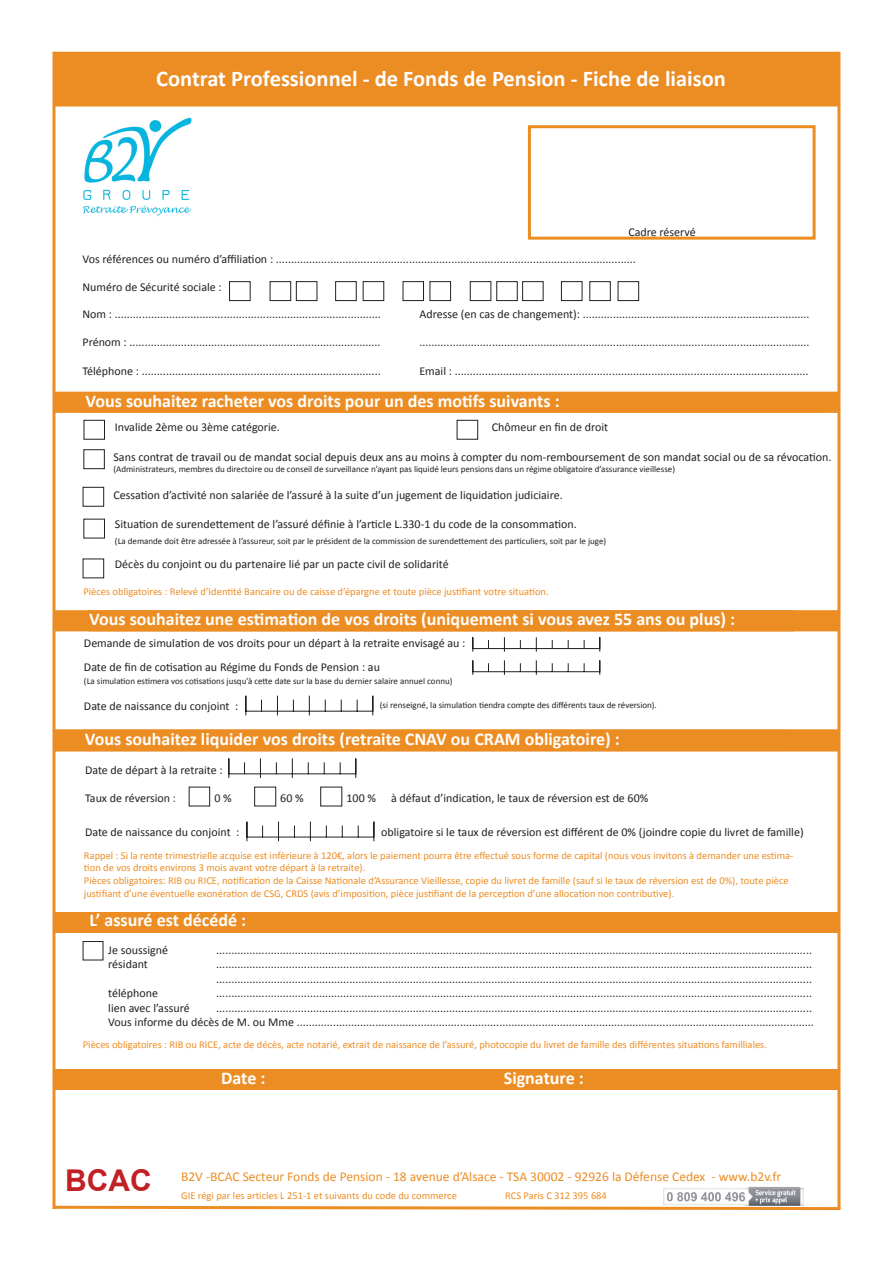
<style>
.page{position:relative;width:893px;height:1263px;background:#fff}
.page>*{position:absolute;margin:0;border:0;box-sizing:border-box;transform-origin:0 0}
.t1{font:700 30px "Arial";color:#c12025}
.t2{font:700 22.5px "Calibri";color:#fff}
.t3{font:700 18px "Calibri";color:#fff}
.t4{font:13.5px "Calibri";color:#ec8d24}
.t5{font:12px/14.4px "Calibri";color:#231f20}
.t6{font:10.5px/12.6px "Calibri";color:#ec8d24}
.t7{font:9px "Calibri";color:#231f20}
</style>
<div class="page">
<div style="left:55px;top:730px;width:782px;height:21px;background:#ec8d24"></div>
<div style="left:54px;top:729px;width:784px;height:22px;border:2px solid #ec8d24"></div>
<div style="left:54px;top:1069px;width:783px;height:21px;background:#ec8d24"></div>
<div style="left:54px;top:912px;width:785px;height:20px;background:#ec8d24"></div>
<div style="left:53px;top:610px;width:787px;height:21px;background:#ec8d24"></div>
<div style="left:54px;top:392px;width:783px;height:20px;background:#ec8d24"></div>
<div style="left:53px;top:392px;width:785px;height:21px;border:2px solid #ec8d24"></div>
<div style="left:528px;top:125px;width:288px;height:115px;border:3px solid #ec8d24"></div>
<div style="left:229px;top:281px;width:22px;height:20px;border:1px solid #231f20"></div>
<div style="left:561px;top:281px;width:21px;height:20px;border:1px solid #231f20"></div>
<div style="left:522px;top:281px;width:21px;height:20px;border:1px solid #231f20"></div>
<div style="left:496px;top:281px;width:22px;height:20px;border:1px solid #231f20"></div>
<div style="left:470px;top:281px;width:21px;height:20px;border:1px solid #231f20"></div>
<div style="left:430px;top:281px;width:21px;height:20px;border:1px solid #231f20"></div>
<div style="left:403px;top:281px;width:21px;height:20px;border:1px solid #231f20"></div>
<div style="left:363px;top:281px;width:21px;height:20px;border:1px solid #231f20"></div>
<div style="left:335px;top:281px;width:22px;height:20px;border:1px solid #231f20"></div>
<div style="left:296px;top:281px;width:21px;height:20px;border:1px solid #231f20"></div>
<div style="left:270px;top:281px;width:21px;height:20px;border:1px solid #231f20"></div>
<div style="left:618px;top:281px;width:21px;height:20px;border:1px solid #231f20"></div>
<div style="left:589px;top:281px;width:22px;height:20px;border:1px solid #231f20"></div>
<div style="left:84px;top:420px;width:21px;height:20px;border:1px solid #231f20"></div>
<div style="left:83px;top:487px;width:21px;height:20px;border:1px solid #231f20"></div>
<div style="left:83px;top:449px;width:22px;height:20px;border:1px solid #231f20"></div>
<div style="left:457px;top:420px;width:21px;height:20px;border:1px solid #231f20"></div>
<div style="left:254px;top:787px;width:22px;height:19px;border:1px solid #231f20"></div>
<svg style="left:472px;top:637px;width:128px;height:15px"></svg>
<svg style="left:245px;top:695px;width:128px;height:21px"></svg>
<svg style="left:472px;top:660px;width:128px;height:15px"></svg>
<svg style="left:228px;top:758px;width:128px;height:21px"></svg>
<svg style="left:246px;top:821px;width:128px;height:21px"></svg>
<div style="left:83px;top:941px;width:20px;height:19px;border:1px solid #231f20"></div>
<hr style="left:54px;top:52px;width:785px;height:4px;background:#ec8d24">
<hr style="left:837px;top:52px;width:3px;height:1157px;background:#ec8d24">
<svg style="left:56px;top:1204px;width:785px;height:7px"></svg>
<svg style="left:52px;top:52px;width:4px;height:1157px;fill:#ec8d24"></svg>
<div style="left:53px;top:53px;width:786px;height:54px;background:#ec8d24;border:2px solid #ec8d24"></div>
<img style="left:82px;top:117px;width:110px;height:99px">
<img style="left:663px;top:1187px;width:141px;height:19px">
<p class="t2" style="left:156px;top:64px;width:571px">Contrat Professionnel - de Fonds de Pension - Fiche de liaison</p>
<p class="t5" style="left:628px;top:225px;width:69px">Cadre réservé</p>
<p class="t5" style="left:82px;top:251px;width:555px">Vos références ou numéro d’affiliation : .......................................................................................................................</p>
<p class="t5" style="left:82px;top:280px;width:141px">Numéro de Sécurité sociale :</p>
<p class="t5" style="left:82px;top:306px;width:300px">Nom : ........................................................................................</p>
<p class="t5" style="left:82px;top:335px;width:300px">Prénom : ...................................................................................</p>
<p class="t5" style="left:82px;top:364px;width:300px">Téléphone : ...............................................................................</p>
<p class="t5" style="left:419px;top:306px;width:392px">Adresse (en cas de changement): ...........................................................................</p>
<p class="t5" style="left:419px;top:335px;width:392px">.................................................................................................................................</p>
<p class="t5" style="left:419px;top:364px;width:391px">Email : .....................................................................................................................</p>
<p class="t3" style="left:86px;top:389px;width:476px">Vous souhaitez racheter vos droits pour un des motifs suivants :</p>
<p class="t5" style="left:115px;top:420px;width:166px">Invalide 2ème ou 3ème catégorie.</p>
<p class="t5" style="left:492px;top:420px;width:118px">Chômeur en fin de droit</p>
<p class="t5" style="left:113px;top:450px;width:719px">Sans contrat de travail ou de mandat social depuis deux ans au moins à compter du nom-remboursement de son mandat social ou de sa révocation.</p>
<p class="t7" style="left:113px;top:463px;width:563px">(Administrateurs, membres du directoire ou de conseil de surveillance n’ayant pas liquidé leurs pensions dans un régime obligatoire d’assurance vieillesse)</p>
<p class="t5" style="left:113px;top:488px;width:451px">Cessation d’activité non salariée de l’assuré à la suite d’un jugement de liquidation judiciaire.</p>
<p class="t5" style="left:115px;top:517px;width:463px">Situation de surendettement de l’assuré définie à l’article L.330-1 du code de la consommation.</p>
<p class="t5" style="left:115px;top:556px;width:335px">Décès du conjoint ou du partenaire lié par un pacte civil de solidarité</p>
<p class="t7" style="left:115px;top:535px;width:493px">(La demande doit être adressée à l’assureur, soit par le président de la commission de surendettement des particuliers, soit par le juge)</p>
<p class="t6" style="left:83px;top:585px;width:467px">Pièces obligatoires : Relevé d’Identité Bancaire ou de caisse d’épargne et toute pièce justifiant votre situation.</p>
<p class="t3" style="left:89px;top:608px;width:647px">Vous souhaitez une estimation de vos droits (uniquement si vous avez 55 ans ou plus) :</p>
<p class="t5" style="left:84px;top:636px;width:383px">Demande de simulation de vos droits pour un départ à la retraite envisagé au :</p>
<p class="t5" style="left:84px;top:660px;width:297px">Date de fin de cotisation au Régime du Fonds de Pension : au</p>
<p class="t5" style="left:84px;top:699px;width:156px">Date de naissance du conjoint :</p>
<p class="t7" style="left:84px;top:675px;width:370px">(La simulation estimera vos cotisations jusqu’à cette date sur la base du dernier salaire annuel connu)</p>
<p class="t7" style="left:380px;top:699px;width:278px">(si renseigné, la simulation tiendra compte des différents taux de réversion).</p>
<p class="t3" style="left:85px;top:727px;width:536px">Vous souhaitez liquider vos droits (retraite CNAV ou CRAM obligatoire) :</p>
<p class="t5" style="left:85px;top:763px;width:139px">Date de départ à la retraite :</p>
<p class="t5" style="left:85px;top:791px;width:93px">Taux de réversion :</p>
<p class="t5" style="left:214px;top:791px;width:19px">0 %</p>
<p class="t5" style="left:280px;top:791px;width:25px">60 %</p>
<p class="t5" style="left:347px;top:791px;width:31px">100 %</p>
<p class="t5" style="left:391px;top:791px;width:259px">à défaut d’indication, le taux de réversion est de 60%</p>
<p class="t5" style="left:85px;top:825px;width:156px">Date de naissance du conjoint :</p>
<p class="t5" style="left:381px;top:825px;width:424px">obligatoire si le taux de réversion est différent de 0% (joindre copie du livret de famille)</p>
<p class="t6" style="left:84px;top:849px;width:711px">Rappel : Si la rente trimestrielle acquise est infèrieure à 120€, alors le paiement pourra être effectué sous forme de capital (nous vous invitons à demander une estima&shy;tion de vos droits environs 3 mois avant votre départ à la retraite).</p>
<p class="t6" style="left:84px;top:874px;width:706px">Pièces obligatoires: RIB ou RICE, notification de la Caisse Nationale d’Assurance Vieillesse, copie du livret de famille (sauf si le taux de réversion est de 0%), toute pièce justifiant d’une éventuelle exonération de CSG, CRDS (avis d’imposition, pièce justifiant de la perception d’une allocation non contributive).</p>
<p class="t3" style="left:89px;top:909px;width:158px">L’ assuré est décédé :</p>
<p class="t5" style="left:108px;top:943px;width:61px">Je soussigné</p>
<p class="t5" style="left:216px;top:943px;width:597px">.....................................................................................................................................................................................................</p>
<p class="t5" style="left:108px;top:957px;width:41px">résidant</p>
<p class="t5" style="left:216px;top:957px;width:597px">..................................................................................................................................................................................................... .....................................................................................................................................................................................................</p>
<p class="t5" style="left:108px;top:986px;width:51px">téléphone</p>
<p class="t5" style="left:216px;top:986px;width:597px">.....................................................................................................................................................................................................</p>
<p class="t5" style="left:108px;top:1000px;width:83px">lien avec l’assuré</p>
<p class="t5" style="left:216px;top:1000px;width:597px">.....................................................................................................................................................................................................</p>
<p class="t5" style="left:108px;top:1015px;width:707px">Vous informe du décès de M. ou Mme ...........................................................................................................................................................................</p>
<p class="t6" style="left:83px;top:1038px;width:686px">Pièces obligatoires : RIB ou RICE, acte de décès, acte notarié, extrait de naissance de l’assuré, photocopie du livret de famille des différentes situations familliales.</p>
<p class="t3" style="left:221px;top:1066px;width:46px">Date :</p>
<p class="t3" style="left:504px;top:1066px;width:82px">Signature :</p>
<p class="t1" style="left:65px;top:1161px;width:88px">BCAC</p>
<p class="t4" style="left:181px;top:1168px;width:602px">B2V -BCAC Secteur Fonds de Pension - 18 avenue d’Alsace - TSA 30002 - 92926 la Défense Cedex - www.b2v.fr</p>
<p class="t6" style="left:181px;top:1189px;width:277px">GIE régi par les articles L 251-1 et suivants du code du commerce</p>
<p class="t6" style="left:505px;top:1189px;width:103px">RCS Paris C 312 395 684</p>
</div>
